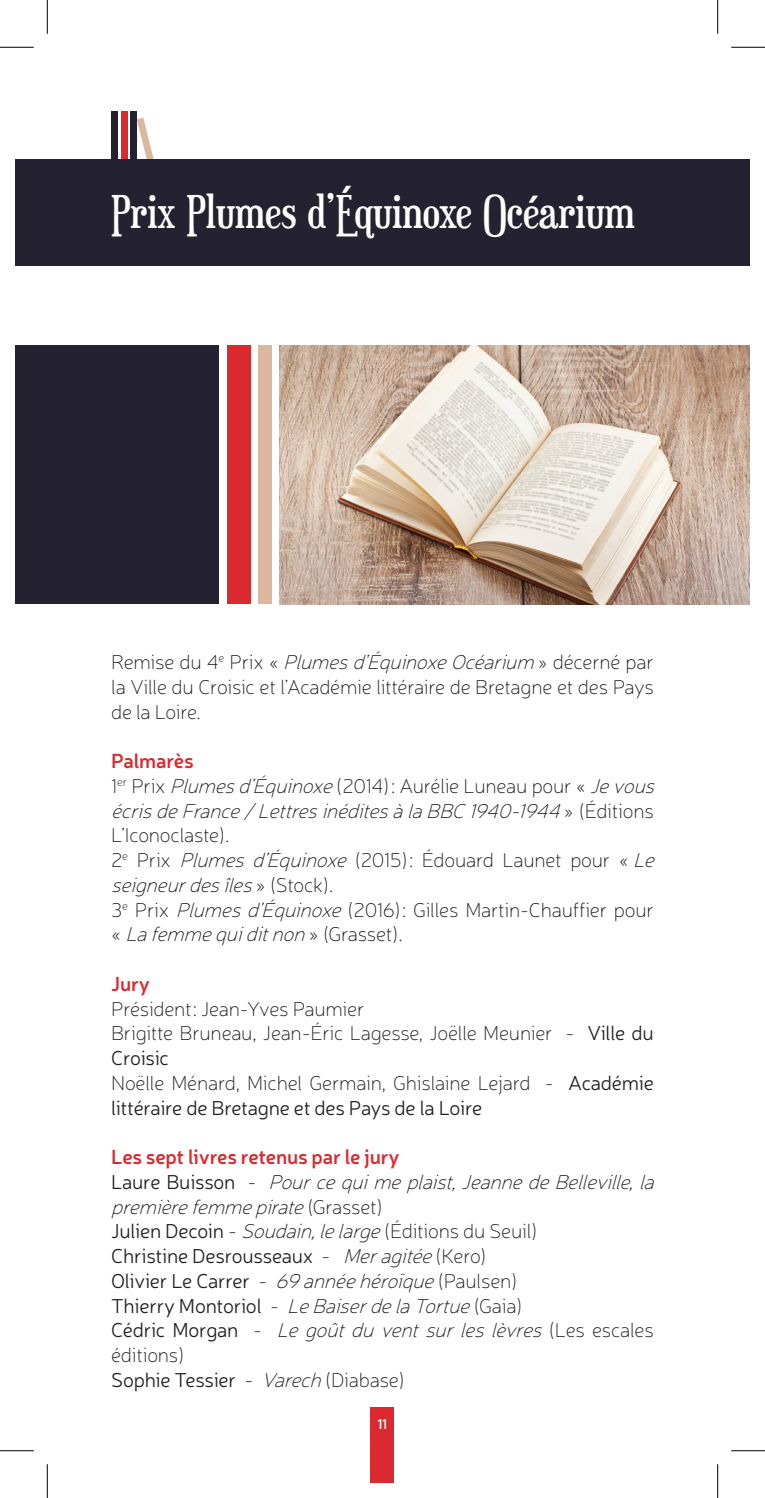
<style>
.page{position:relative;width:765px;height:1498px;background:#fff}
.page>*{position:absolute;margin:0;border:0;box-sizing:border-box;transform-origin:0 0}
.t1{font:45px "Euphorigenic";color:#fff}
.t2{font:100 20.25px/24.8px "Neris";letter-spacing:-.01em;color:#231f20}
.t3{font:italic 100 20.25px/24.8px "Neris";color:#231f20}
.t4{font:600 20.25px "Neris";color:#da2a2f}
.t5{font:600 14.17px "Neris";color:#fff}
.s1{font-style:italic}
.s2{font-weight:600;color:#da2a2f}
.s3{font-weight:300}
.s4{font-weight:600;font-style:normal;color:#da2a2f}
.s5{font-weight:300;font-style:normal}
.s6{font-style:normal}
</style>
<div class="page">
<div style="left:111px;top:111px;width:7px;height:66px;background:#242230"></div>
<div style="left:121px;top:111px;width:6px;height:66px;background:#da2a2f"></div>
<svg style="left:137px;top:118px;width:17px;height:41px"></svg>
<div style="left:130px;top:111px;width:7px;height:66px;background:#242230"></div>
<div style="left:15px;top:159px;width:734px;height:107px;background:#242230"></div>
<div style="left:370px;top:1407px;width:24px;height:75px;background:#da2a2f"></div>
<img style="left:279px;top:345px;width:470px;height:259px">
<div style="left:15px;top:345px;width:204px;height:259px;background:#242230"></div>
<div style="left:227px;top:345px;width:23px;height:259px;background:#da2a2f"></div>
<div style="left:258px;top:345px;width:13px;height:259px;background:#dbb89d"></div>
<hr style="left:0;top:47px;width:34px;height:1px;background:#000">
<hr style="left:730px;top:47px;width:34px;height:1px;background:#000">
<hr style="left:0;top:1450px;width:34px;height:1px;background:#000">
<hr style="left:730px;top:1450px;width:34px;height:1px;background:#000">
<hr style="left:47px;top:0;width:1px;height:34px;background:#000">
<hr style="left:47px;top:1464px;width:1px;height:34px;background:#000">
<hr style="left:717px;top:0;width:1px;height:34px;background:#000">
<hr style="left:717px;top:1464px;width:1px;height:34px;background:#000">
<h1 class="t1" style="left:111px;top:184px;width:525px">Prix Plumes d’Équinoxe Océarium</h1>
<p class="t2" style="left:111px;top:649px;width:544px;text-align:justify">Re m i se d u 4 <sup>e</sup> P ri x « <span class="s1">Plumesd’ÉquinoxeOcéarium</span> » d éce r n é pa r la Ville du Croisic et l’Académie littéraire de Bretagne et des Pays de la Loire.</p>
<p class="t2" style="left:111px;top:748px;width:550px"><span class="s2">Palmarès<br></span>1<sup>er</sup> Prix <span class="s1">Plumesd’Équinoxe</span>(2014) : Aurélie Luneau pour « <span class="s1">Jevous écrisdeFrance/LettresinéditesàlaBBC1940-1944</span> » ( É d i t i o n s L’Iconoclaste).<br>2<sup>e</sup> Prix <span class="s1">Plumes d’Équinoxe</span> (2015) : Édouard Launet pour « <span class="s1">Le seigneurdesîles</span> » ( S t o c k ) .<br>3<sup>e</sup> Prix <span class="s1">Plumesd’Équinoxe</span>(2016) : Gilles Martin-Chauffier pour « <span class="s1">Lafemmequiditnon</span>» ( G ra s s e t ) .</p>
<p class="t4" style="left:111px;top:970px;width:40px">Jury</p>
<p class="t2" style="left:111px;top:996px;width:544px">Président : Jean-Yves Paumier<br>Brigitte Bruneau, Jean-Éric Lagesse, Joëlle Meunier - <span class="s3">Ville du Croisic<br></span>Noëlle Ménard, Michel Germain, Ghislaine Lejard - <span class="s3">Académie littéraire de Bretagne et des Pays de la Loire</span></p>
<p class="t3" style="left:111px;top:1144px;width:550px"><span class="s4">Les sept livres retenus par le jury<br></span><span class="s5">L a u r e B u i s s o n</span> <span class="s6">-</span> Pourcequimeplaist,JeannedeBelleville,la premièrefemmepirate<span class="s6">( G r a s s e t )<br></span><span class="s5">Julien Decoin</span> <span class="s6">-</span> Soudain,lelarge<span class="s6">(Éditions du Seuil)<br></span><span class="s5">Christine Desrousseaux</span> <span class="s6">-</span> Meragitée<span class="s6">(Kero)<br></span><span class="s5">Olivier Le Carrer</span> <span class="s6">-</span> 69annéehéroïque<span class="s6">(Paulsen)<br></span><span class="s5">Thierry Montoriol</span> <span class="s6">-</span> LeBaiserdelaTortue<span class="s6">(Gaia)<br></span><span class="s5">Cédric Morgan</span> <span class="s6">-</span> Legoûtduventsurleslèvres<span class="s6">(Les escales éditions)<br></span><span class="s5">Sophie Tessier</span> <span class="s6">-</span> Varech<span class="s6">(Diabase)</span></p>
<p class="t5" style="left:377px;top:1414px;width:11px">11</p>
</div>
